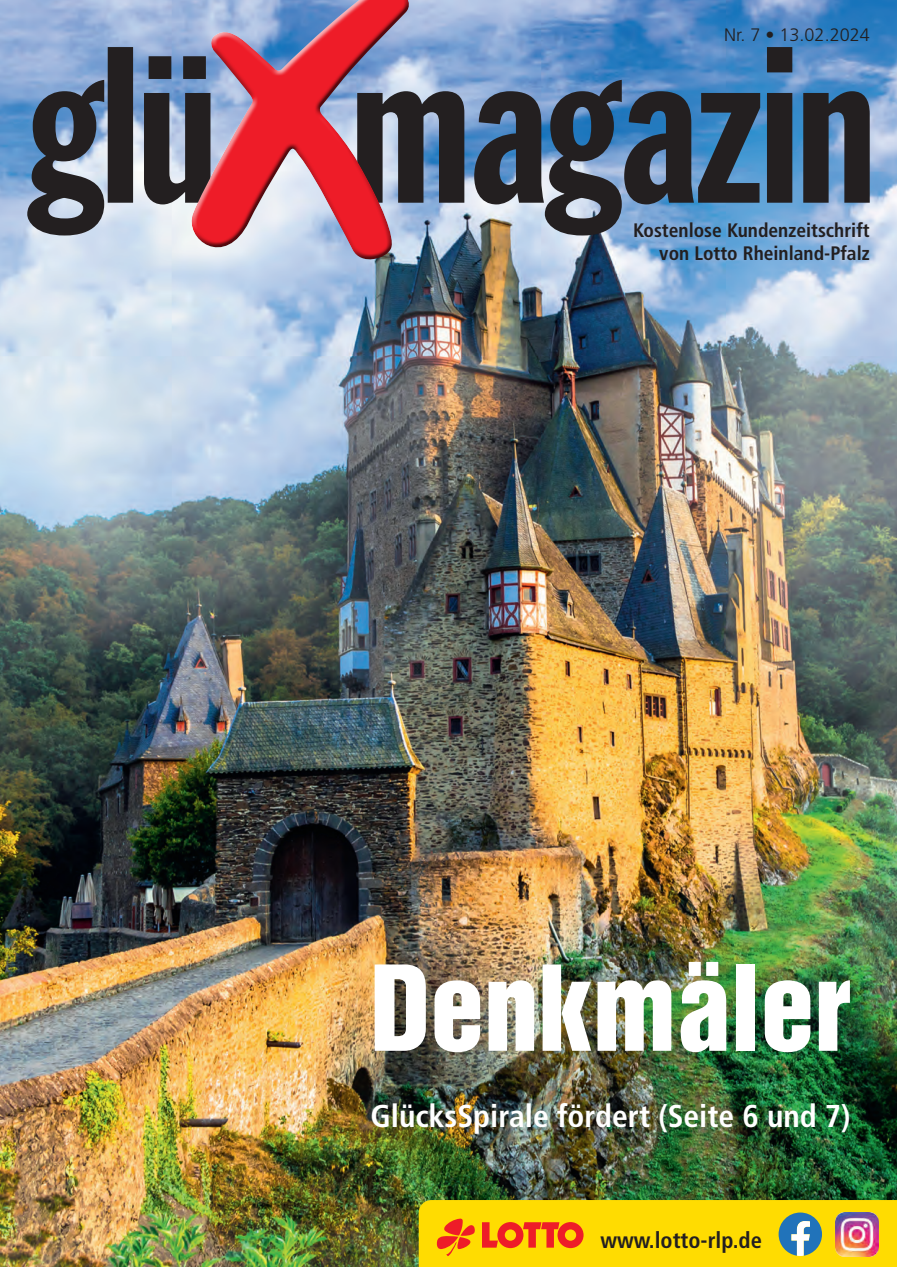
<style>
.page{position:relative;width:897px;height:1267px;background:#fff}
.page>*{position:absolute;margin:0;border:0;box-sizing:border-box;transform-origin:0 0}
.Headline{font:108px "Helvetica Inserat LT Std";color:#fff}
.Subline{font:700 condensed 31.5px "Frutiger LT Std";color:#fff}
.Internetadresse_bw_rlp_sn_sh_th{font:700 condensed 22.5px "Frutiger LT Std";color:#231f20}
.Herausgeber{font:700 condensed 19.5px "Frutiger LT Std";color:#231f20}
.KW_Datum{font:300 18px "Frutiger LT Std";color:#231f20}
</style>
<div class="page">
<img style="left:0;top:0;width:896px;height:1266px">
<svg style="left:415px;top:47px;width:454px;height:188px"></svg>
<svg style="left:27px;top:47px;width:163px;height:188px"></svg>
<div style="left:190px;top:0;width:225px;height:260px;background:#231f20;opacity:.75"></div>
<svg style="left:418px;top:1199px;width:479px;height:68px"></svg>
<p class="KW_Datum" style="left:724px;top:24px;width:147px">Nr. 7 • 13.02.2024</p>
<p class="Herausgeber" style="left:633px;top:218px;width:238px">Kostenlose Kundenzeitschrift</p>
<p class="Herausgeber" style="left:659px;top:241px;width:212px">von Lotto Rheinland-Pfalz</p>
<p class="Headline" style="left:370px;top:943px;width:482px">Denkmäler</p>
<p class="Subline" style="left:370px;top:1097px;width:481px">GlücksSpirale fördert (Seite 6 und 7)</p>
<p class="Internetadresse_bw_rlp_sn_sh_th" style="left:600px;top:1226px;width:163px">www.lotto-rlp.de</p>
</div>
